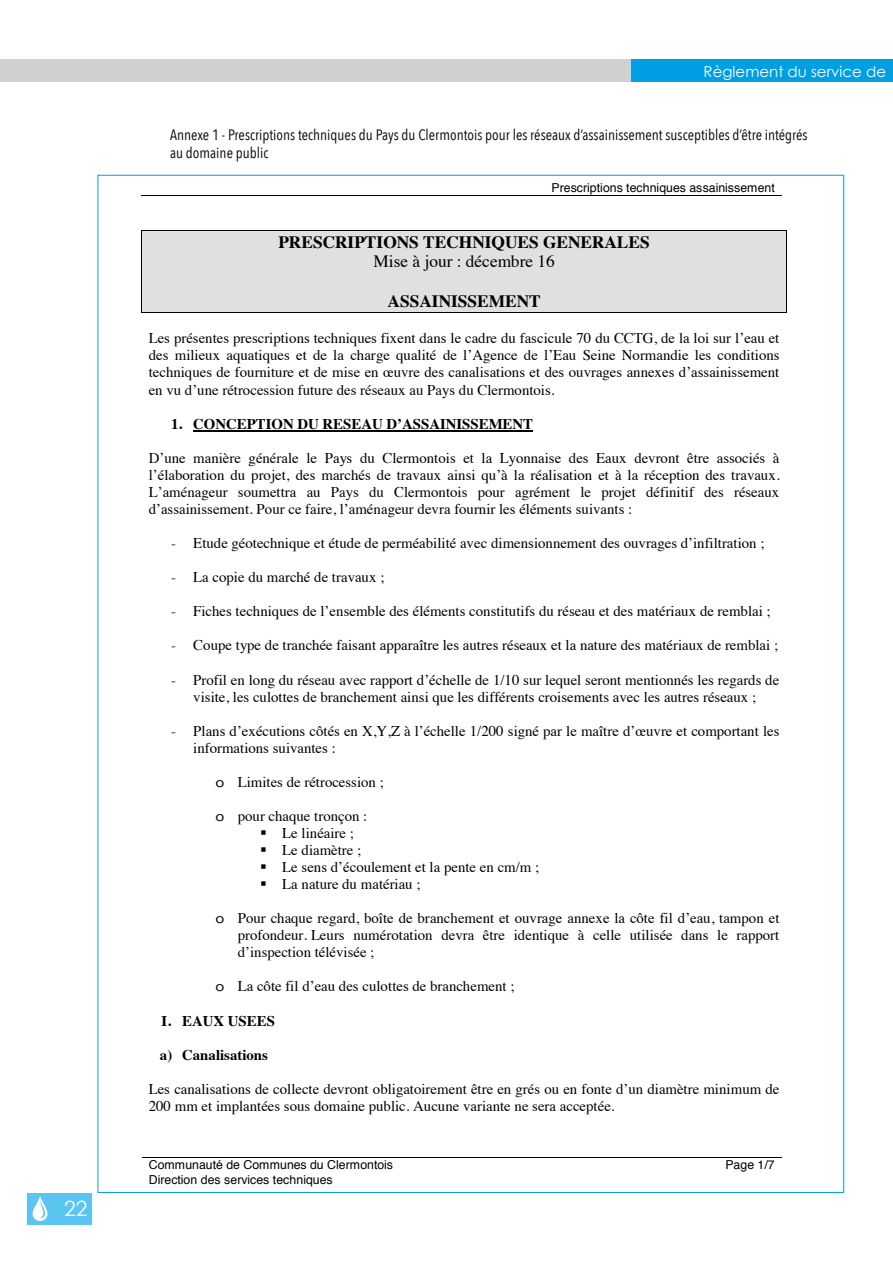
<style>
.page{position:relative;width:893px;height:1263px;background:#fff}
.page>*{position:absolute;margin:0;border:0;box-sizing:border-box;transform-origin:0 0}
.t1{font:21px "Century Gothic";color:#fff}
.t2{font:700 17.4px "Times";color:#000}
.t3{font:17.4px "Times";color:#000}
.t4{font:15px/18px "Avenir Next Condensed";color:#000}
.t5{font:15px "Century Gothic";color:#fff}
.t6{font:14.85px/17.1px "Times";color:#000;text-align:justify}
.t7{font:700 14.85px "Times";color:#000}
.t8{font:12.3px "Helvetica";color:#000}
.s1{font-family:"Courier"}
</style>
<div class="page">
<div style="left:28px;top:1193px;width:64px;height:31px;background:#5bc5f2"></div>
<svg style="left:33px;top:1196px;width:15px;height:25px"></svg>
<div style="left:0;top:60px;width:893px;height:22px;background:#d0d0d0"></div>
<div style="left:632px;top:60px;width:261px;height:22px;background:#009fe3"></div>
<hr style="left:141px;top:195px;width:321px;height:1px;background:#000">
<hr style="left:461px;top:195px;width:320px;height:1px;background:#000">
<hr style="left:142px;top:1157px;width:319px;height:1px;background:#000">
<hr style="left:462px;top:1157px;width:319px;height:1px;background:#000">
<div style="left:142px;top:230px;width:644px;height:21px;background:#e0e0e0"></div>
<hr style="left:142px;top:230px;width:644px;height:1px;background:#000">
<div style="left:142px;top:251px;width:644px;height:20px;background:#e0e0e0"></div>
<div style="left:142px;top:271px;width:644px;height:20px;background:#e0e0e0"></div>
<div style="left:142px;top:291px;width:644px;height:21px;background:#e0e0e0"></div>
<hr style="left:142px;top:312px;width:644px;height:1px;background:#000">
<svg style="left:786px;top:230px;width:1px;height:83px"></svg>
<hr style="left:193px;top:431px;width:340px;height:1px;background:#000">
<h1 class="t1" style="left:64px;top:1196px;width:25px">22</h1>
<p class="t5" style="left:704px;top:62px;width:184px">Règlement du service de</p>
<p class="t4" style="left:170px;top:125px;width:639px">Annexe 1 - Prescriptions techniques du Pays du Clermontois pour les réseaux d’assainissement susceptibles d’être intégrés au domaine public</p>
<p class="t8" style="left:552px;top:178px;width:225px">Prescriptions techniques assainissement</p>
<p class="t2" style="left:278px;top:225px;width:373px">PRESCRIPTIONS TECHNIQUES GENERALES</p>
<p class="t3" style="left:374px;top:245px;width:183px">Mise à jour : décembre 16</p>
<p class="t2" style="left:388px;top:285px;width:154px">ASSAINISSEMENT</p>
<p class="t6" style="left:149px;top:328px;width:632px">Les présentes prescriptions techniques fixent dans le cadre du fascicule 70 du CCTG, de la loi sur l’eau et des milieux aquatiques et de la charge qualité de l’Agence de l’Eau Seine Normandie les conditions techniques de fourniture et de mise en œuvre des canalisations et des ouvrages annexes d’assainissement en vu d’une rétrocession future des réseaux au Pays du Clermontois.</p>
<p class="t7" style="left:171px;top:410px;width:364px">1. CONCEPTION DU RESEAU D’ASSAINISSEMENT</p>
<p class="t6" style="left:149px;top:448px;width:632px">D’une manière générale le Pays du Clermontois et la Lyonnaise des Eaux devront être associés à l’élaboration du projet, des marchés de travaux ainsi qu’à la réalisation et à la réception des travaux.<br>L’aménageur soumettra au Pays du Clermontois pour agrément le projet définitif des réseaux d’assainissement. Pour ce faire, l’aménageur devra fournir les éléments suivants :</p>
<p class="t6" style="left:171px;top:533px;width:595px">- Etude géotechnique et étude de perméabilité avec dimensionnement des ouvrages d’infiltration ;</p>
<p class="t6" style="left:171px;top:567px;width:215px">- La copie du marché de travaux ;</p>
<p class="t6" style="left:171px;top:601px;width:601px">- Fiches techniques de l’ensemble des éléments constitutifs du réseau et des matériaux de remblai ;</p>
<p class="t6" style="left:171px;top:636px;width:609px">- Coupe type de tranchée faisant apparaître les autres réseaux et la nature des matériaux de remblai ;</p>
<p class="t6" style="left:171px;top:670px;width:610px;text-align:center">- Profil en long du réseau avec rapport d’échelle de 1/10 sur lequel seront mentionnés les regards de visite, les culottes de branchement ainsi que les différents croisements avec les autres réseaux ;</p>
<p class="t6" style="left:193px;top:721px;width:588px;text-indent:-22px">- Plans d’exécutions côtés en X,Y,Z à l’échelle 1/200 signé par le maître d’œuvre et comportant les informations suivantes :</p>
<p class="t6" style="left:216px;top:772px;width:170px"><span class="s1">o</span> Limites de rétrocession ;</p>
<p class="t6" style="left:282px;top:806px;width:258px;text-align:left;text-indent:-67px"><span class="s1">o</span> pour chaque tronçon :<br>Le linéaire ;<br>Le diamètre ;<br>Le sens d’écoulement et la pente en cm/m ;<br>La nature du matériau ;</p>
<p class="t6" style="left:238px;top:908px;width:543px;text-indent:-22px"><span class="s1">o</span> Pour chaque regard, boîte de branchement et ouvrage annexe la côte fil d’eau, tampon et profondeur. Leurs numérotation devra être identique à celle utilisée dans le rapport d’inspection télévisée ;</p>
<p class="t6" style="left:216px;top:977px;width:300px"><span class="s1">o</span> La côte fil d’eau des culottes de branchement ;</p>
<p class="t7" style="left:162px;top:1007px;width:115px">I. EAUX USEES</p>
<p class="t7" style="left:160px;top:1041px;width:110px">a) Canalisations</p>
<p class="t6" style="left:149px;top:1079px;width:632px">Les canalisations de collecte devront obligatoirement être en grés ou en fonte d’un diamètre minimum de<br>200 mm et implantées sous domaine public. Aucune variante ne sera acceptée.</p>
<p class="t8" style="left:149px;top:1155px;width:246px">Communauté de Communes du Clermontois</p>
<p class="t8" style="left:725px;top:1155px;width:51px">Page 1/7</p>
<p class="t8" style="left:149px;top:1170px;width:185px">Direction des services techniques</p>
</div>
